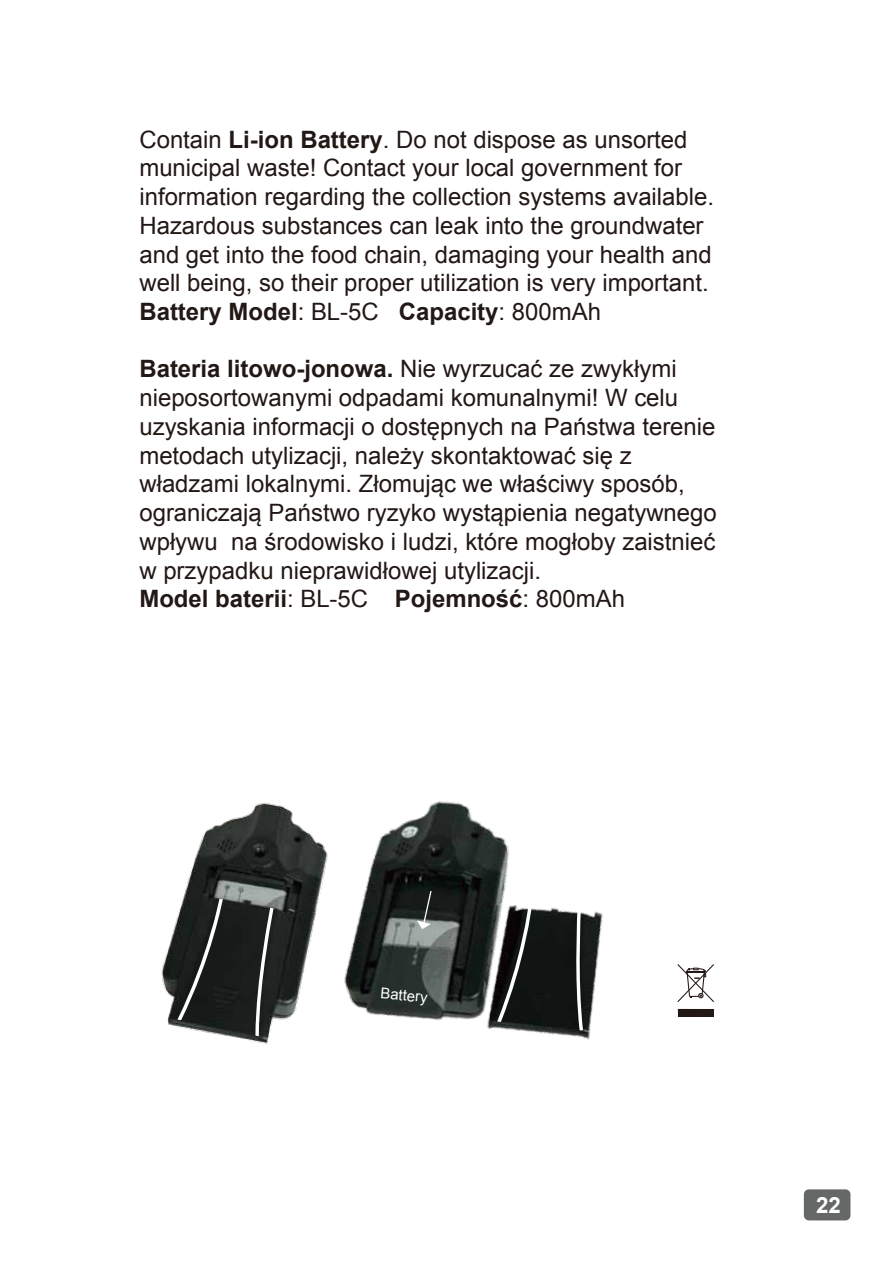
<style>
.page{position:relative;width:893px;height:1263px;background:#fff}
.page>*{position:absolute;margin:0;border:0;box-sizing:border-box;transform-origin:0 0}
.t1{font:24px/28.8px "Arial";color:#221815}
.t2{font:700 22.35px "Arial";color:#fff}
.t3{font:14.85px "Arial";color:#fff}
.s1{font-weight:700}
</style>
<div class="page">
<svg style="left:804px;top:1189px;width:46px;height:31px"></svg>
<svg style="left:678px;top:1009px;width:36px;height:8px"></svg>
<svg style="left:677px;top:964px;width:37px;height:38px"></svg>
<img style="left:161px;top:802px;width:137px;height:242px">
<img style="left:298px;top:801px;width:305px;height:239px">
<svg style="left:417px;top:889px;width:15px;height:40px"></svg>
<svg style="left:177px;top:899px;width:46px;height:121px;background:#2e3130"></svg>
<svg style="left:255px;top:908px;width:19px;height:128px"></svg>
<svg style="left:497px;top:906px;width:35px;height:116px"></svg>
<svg style="left:574px;top:911px;width:9px;height:119px"></svg>
<p class="t1" style="left:139px;top:125px;width:576px">Contain <span class="s1">Li-ion Battery</span>. Do not dispose as unsorted municipal waste! Contact your local government for information regarding the collection systems available.<br>Hazardous substances can leak into the groundwater and get into the food chain, damaging your health and well being, so their proper utilization is very important.<br><span class="s1">Battery Model</span>: BL-5C <span class="s1">Capacity</span>: 800mAh</p>
<p class="t1" style="left:139px;top:355px;width:579px"><span class="s1">Bateria litowo-jonowa.</span> Nie wyrzucać ze zwykłymi nieposortowanymi odpadami komunalnymi! W celu uzyskania informacji o dostępnych na Państwa terenie metodach utylizacji, należy skontaktować się z władzami lokalnymi. Złomując we właściwy sposób, ograniczają Państwo ryzyko wystąpienia negatywnego wpływu na środowisko i ludzi, które mogłoby zaistnieć w przypadku nieprawidłowej utylizacji.<br><span class="s1">Model baterii</span>: BL-5C <span class="s1">Pojemność</span>: 800mAh</p>
<p class="t3" style="left:381px;top:983px;width:49px;rotate:5deg">Battery</p>
<p class="t2" style="left:816px;top:1190px;width:26px">22</p>
</div>
